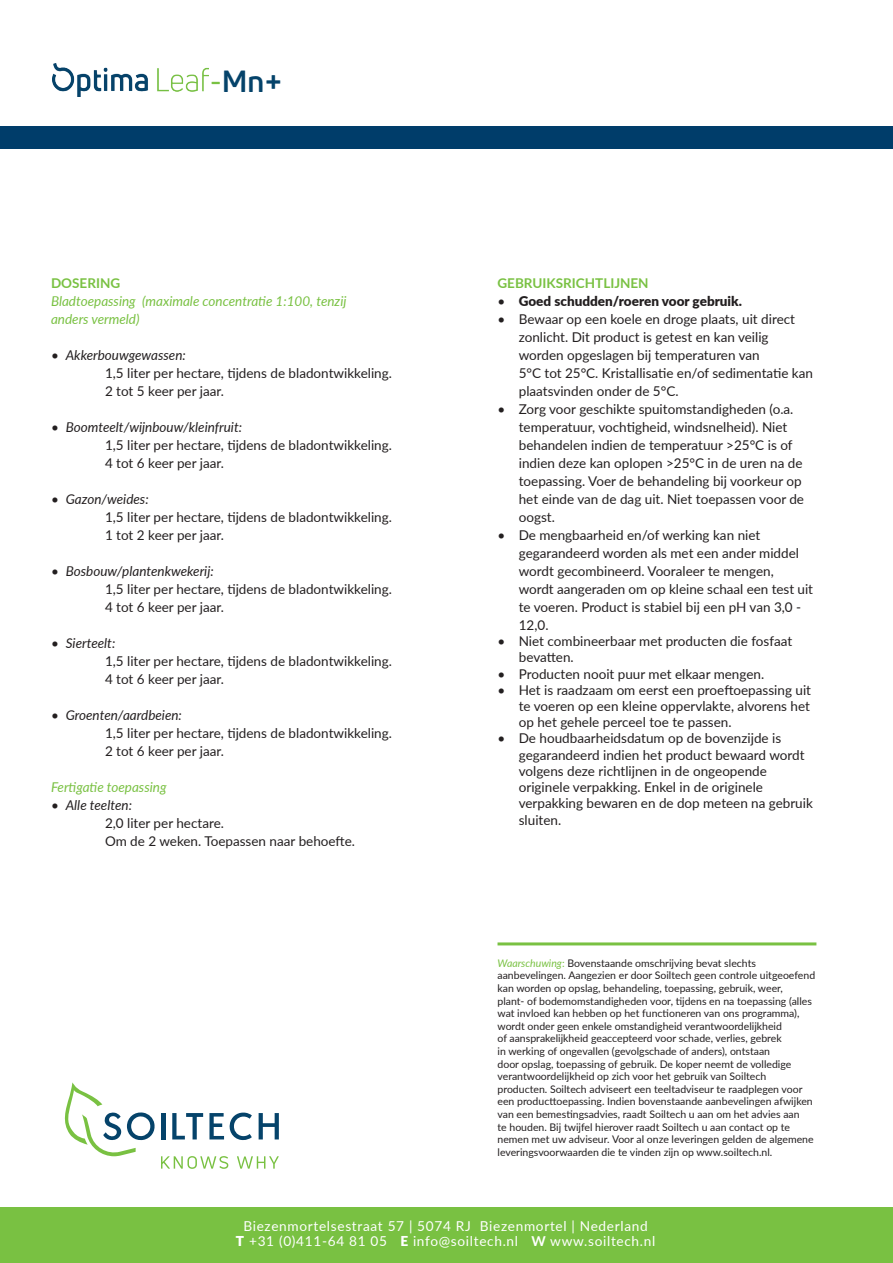
<style>
.page{position:relative;width:893px;height:1263px;background:#fff}
.page>*{position:absolute;margin:0;border:0;box-sizing:border-box;transform-origin:0 0}
.FOP_Product_Title{font:700 30px "Uni Neue";color:#05436a}
.t1{font:13.65px "Lato";letter-spacing:.05em;color:#fff}
.t2{font:13.5px/18px "Lato";color:#231f20}
.t3{font:italic 13.5px/18px "Lato";color:#79c142}
.t4{font:900 13.5px "Lato";color:#231f20}
.t5{font:700 13.5px "Lato";color:#79c142}
.t6{font:10.5px/12.6px "Lato";color:#231f20}
.s1{font-weight:400;color:#79c142}
.s2{font-style:italic}
.s3{font-weight:400}
.s4{font-style:italic;color:#79c142}
.s5{color:#79c142}
.s6{font-weight:900}
.s7{font-weight:700}
</style>
<div class="page">
<div style="left:0;top:1208px;width:893px;height:55px;background:#79c142"></div>
<hr style="left:497px;top:942px;width:319px;height:3px;background:#79c142">
<div style="left:0;top:126px;width:893px;height:23px;background:#003d6a"></div>
<svg style="left:64px;top:1082px;width:215px;height:87px"></svg>
<img style="left:52px;top:64px;width:156px;height:32px">
<p class="FOP_Product_Title" style="left:210px;top:62px;width:74px"><span class="s1">-</span>Mn+</p>
<p class="t5" style="left:51px;top:273px;width:71px">DOSERING</p>
<p class="t3" style="left:51px;top:292px;width:297px">Bladtoepassing (maximale concentratie 1:100, tenzij anders vermeld)</p>
<p class="t2" style="left:105px;top:346px;width:288px;text-indent:-54px">• <span class="s2">Akkerbouwgewassen:<br></span>1,5 liter per hectare, tijdens de bladontwikkeling.</p>
<p class="t2" style="left:105px;top:382px;width:121px">2 tot 5 keer per jaar.</p>
<p class="t2" style="left:105px;top:418px;width:288px;text-indent:-54px">• <span class="s2">Boomteelt/wijnbouw/kleinfruit:<br></span>1,5 liter per hectare, tijdens de bladontwikkeling.</p>
<p class="t2" style="left:105px;top:454px;width:121px">4 tot 6 keer per jaar.</p>
<p class="t2" style="left:105px;top:490px;width:288px;text-indent:-54px">• <span class="s2">Gazon/weides:<br></span>1,5 liter per hectare, tijdens de bladontwikkeling.<br>1 tot 2 keer per jaar.</p>
<p class="t2" style="left:105px;top:562px;width:288px;text-indent:-54px">• <span class="s2">Bosbouw/plantenkwekerij:<br></span>1,5 liter per hectare, tijdens de bladontwikkeling.</p>
<p class="t2" style="left:105px;top:598px;width:121px">4 tot 6 keer per jaar.</p>
<p class="t2" style="left:105px;top:634px;width:288px;text-indent:-54px">• <span class="s2">Sierteelt:<br></span>1,5 liter per hectare, tijdens de bladontwikkeling.</p>
<p class="t2" style="left:105px;top:670px;width:121px">4 tot 6 keer per jaar.</p>
<p class="t2" style="left:105px;top:706px;width:288px;text-indent:-54px">• <span class="s2">Groenten/aardbeien:<br></span>1,5 liter per hectare, tijdens de bladontwikkeling.</p>
<p class="t2" style="left:105px;top:742px;width:121px">2 tot 6 keer per jaar.</p>
<p class="t3" style="left:51px;top:778px;width:117px">Fertigatie toepassing</p>
<p class="t2" style="left:105px;top:796px;width:121px;text-indent:-54px">• <span class="s2">Alle teelten:<br></span>2,0 liter per hectare.</p>
<p class="t2" style="left:105px;top:832px;width:252px">Om de 2 weken. Toepassen naar behoefte.</p>
<p class="t5" style="left:497px;top:273px;width:153px">GEBRUIKSRICHTLIJNEN</p>
<p class="t4" style="left:497px;top:291px;width:246px"><span class="s3">•</span> Goed schudden/roeren voor gebruik.</p>
<p class="t2" style="left:519px;top:310px;width:296px;text-indent:-21px">• Bewaar op een koele en droge plaats, uit direct zonlicht. Dit product is getest en kan veilig worden opgeslagen bij temperaturen van<br>5°C tot 25°C. Kristallisatie en/of sedimentatie kan plaatsvinden onder de 5°C.</p>
<p class="t2" style="left:519px;top:400px;width:287px;text-indent:-21px">• Zorg voor geschikte spuitomstandigheden (o.a. temperatuur, vochtigheid, windsnelheid). Niet behandelen indien de temperatuur &gt;25°C is of indien deze kan oplopen &gt;25°C in de uren na de toepassing. Voer de behandeling bij voorkeur op het einde van de dag uit. Niet toepassen voor de oogst.</p>
<p class="t2" style="left:519px;top:526px;width:296px;text-indent:-21px">• De mengbaarheid en/of werking kan niet gegarandeerd worden als met een ander middel wordt gecombineerd. Vooraleer te mengen,<br>wordt aangeraden om op kleine schaal een test uit te voeren. Product is stabiel bij een pH van 3,0 - 12,0.</p>
<p class="t2" style="left:519px;top:633px;width:275px;line-height:16.2px;text-indent:-21px">• Niet combineerbaar met producten die fosfaat bevatten.</p>
<p class="t2" style="left:497px;top:664px;width:268px">• Producten nooit puur met elkaar mengen.</p>
<p class="t2" style="left:519px;top:681px;width:294px;line-height:16.2px;text-align:justify;text-indent:-21px">• Het is raadzaam om eerst een proeftoepassing uit te voeren op een kleine oppervlakte, alvorens het op het gehele perceel toe te passen.</p>
<p class="t2" style="left:519px;top:730px;width:296px;line-height:16.2px;text-indent:-21px">• De houdbaarheidsdatum op de bovenzijde is gegarandeerd indien het product bewaard wordt volgens deze richtlijnen in de ongeopende originele verpakking. Enkel in de originele verpakking bewaren en de dop meteen na gebruik sluiten.</p>
<p class="t6" style="left:497px;top:956px;width:319px"><span class="s4">Waarschuwing</span><span class="s5">:</span> Bovenstaande omschrijving bevat slechts aanbevelingen. Aangezien er door Soiltech geen controle uitgeoefend kan worden op opslag, behandeling, toepassing, gebruik, weer,<br>plant- of bodemomstandigheden voor, tijdens en na toepassing (alles wat invloed kan hebben op het functioneren van ons programma), wordt onder geen enkele omstandigheid verantwoordelijkheid<br>of aansprakelijkheid geaccepteerd voor schade, verlies, gebrek<br>in werking of ongevallen (gevolgschade of anders), ontstaan<br>door opslag, toepassing of gebruik. De koper neemt de volledige verantwoordelijkheid op zich voor het gebruik van Soiltech producten. Soiltech adviseert een teeltadviseur te raadplegen voor een producttoepassing. Indien bovenstaande aanbevelingen afwijken van een bemestingsadvies, raadt Soiltech u aan om het advies aan<br>te houden. Bij twijfel hierover raadt Soiltech u aan contact op te nemen met uw adviseur. Voor al onze leveringen gelden de algemene leveringsvoorwaarden die te vinden zijn op www.soiltech.nl.</p>
<p class="t1" style="left:243px;top:1216px;width:406px">Biezenmortelsestraat 57 | 5074 RJ Biezenmortel | Nederland</p>
<p class="t1" style="left:236px;top:1231px;width:421px"><span class="s6">T</span> +31 (0)411-64 81 05 <span class="s6">E</span> info@soiltech.nl <span class="s7">W</span> www.soiltech.nl</p>
</div>
